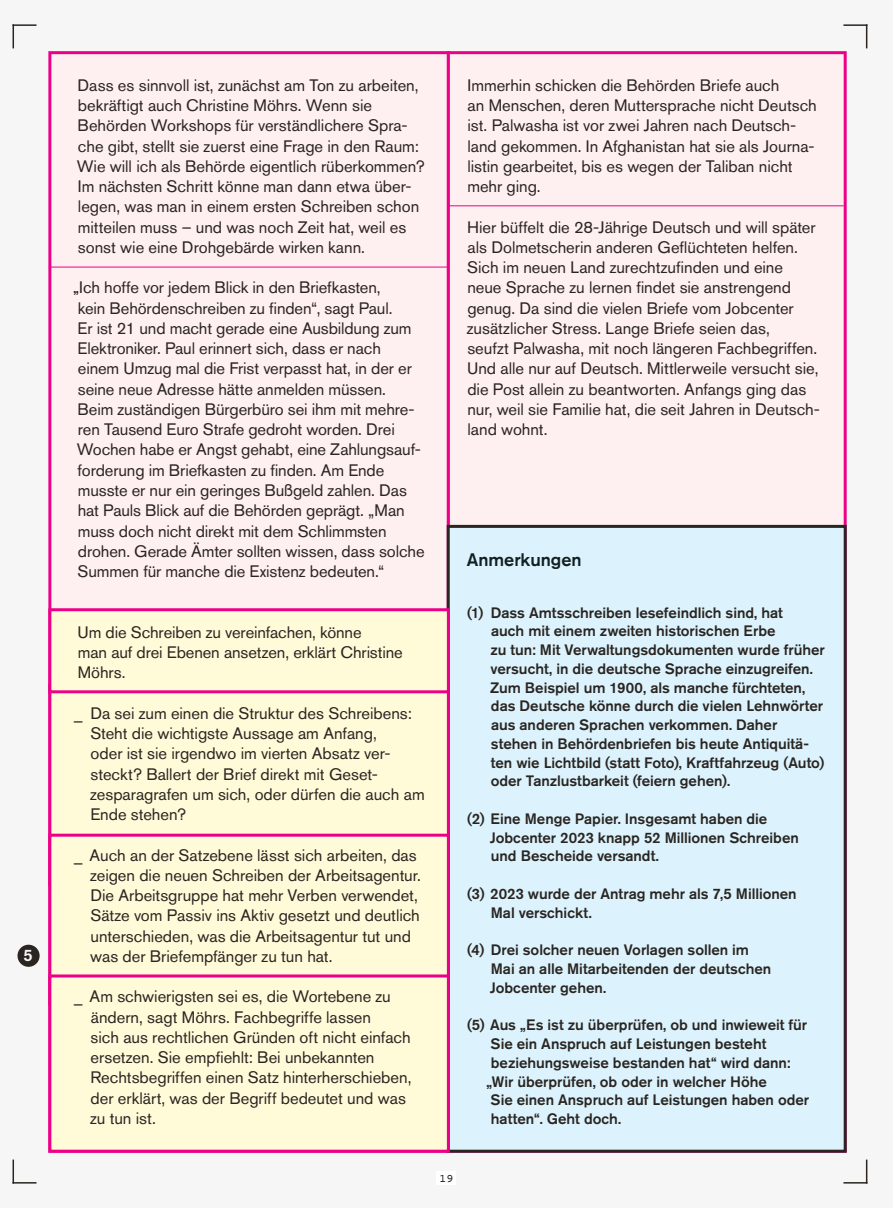
<style>
.page{position:relative;width:893px;height:1208px;background:#f6f6f6}
.page>*{position:absolute;margin:0;border:0;box-sizing:border-box;transform-origin:0 0}
.H2-Akzidenz_Zwischenhead{font:500 18px "Akzidenz Grotesk BE";color:#132022}
.P_Text_Akzidenz{font:16.5px/20.2px "Akzidenz Grotesk BE";letter-spacing:-.005em;color:#2a2521}
.t1{font:500 16.35px "Akzidenz Grotesk BE";color:#f6f6f6}
.t2{font:500 15px/18.8px "Akzidenz Grotesk BE";color:#2a2521}
.t3{font:12px "Courier Prime";color:#2a2521}
.s1{font-weight:500;font-size:14.1px}
</style>
<div class="page">
<svg style="left:13px;top:26px;width:1px;height:22px"></svg>
<hr style="left:12px;top:24px;width:25px;height:2px;background:#2a2521">
<svg style="left:866px;top:26px;width:1px;height:22px"></svg>
<hr style="left:843px;top:24px;width:24px;height:2px;background:#2a2521">
<svg style="left:12px;top:1159px;width:25px;height:24px"></svg>
<svg style="left:843px;top:1159px;width:24px;height:24px"></svg>
<div style="left:48px;top:51px;width:799px;height:1101px;background:#feeff0;border:3px solid #ec0087"></div>
<hr style="left:447px;top:51px;width:3px;height:1020px;background:#ec0087">
<div style="left:448px;top:526px;width:397px;height:625px;background:#dcf3fd"></div>
<div style="left:447px;top:525px;width:400px;height:627px;border:3px solid #2a2521"></div>
<hr style="left:49px;top:267px;width:400px;height:1px;background:#ec0087">
<div style="left:48px;top:684px;width:402px;height:202px;background:#fffad8;border:3px solid #ec0087"></div>
<div style="left:48px;top:833px;width:402px;height:172px;background:#fffad8;border:3px solid #ec0087"></div>
<div style="left:48px;top:608px;width:402px;height:85px;background:#fffad8;border:3px solid #ec0087"></div>
<div style="left:48px;top:974px;width:402px;height:178px;background:#fffad8;border:3px solid #ec0087"></div>
<hr style="left:447px;top:205px;width:397px;height:1px;background:#ec0087">
<div style="left:18px;top:944px;width:22px;height:22px;background:#2a2521;border-radius:50%"></div>
<div style="left:437px;top:1171px;width:19px;height:14px;background:#fff"></div>
<p class="t1" style="left:24px;top:945px;width:11px">5</p>
<p class="P_Text_Akzidenz" style="left:77px;top:75px;width:350px">Dass es sinnvoll ist, zunächst am Ton zu arbeiten, bekräftigt auch Christine Möhrs. Wenn sie Behörden Workshops für verständlichere Spra&shy;che gibt, stellt sie zuerst eine Frage in den Raum:<br>Wie will ich als Behörde eigentlich rüberkommen?<br>Im nächsten Schritt könne man dann etwa über&shy;legen, was man in einem ersten Schreiben schon mitteilen muss – und was noch Zeit hat, weil es sonst wie eine Drohgebärde wirken kann.</p>
<p class="P_Text_Akzidenz" style="left:74px;top:277px;width:353px"><span class="s1">„</span>Ich hoffe vor jedem Blick in den Briefkasten,<br>kein Behördenschreiben zu finden“, sagt Paul.<br>Er ist 21 und macht gerade eine Ausbildung zum Elektroniker. Paul erinnert sich, dass er nach<br>einem Umzug mal die Frist verpasst hat, in der er seine neue Adresse hätte anmelden müssen.<br>Beim zuständigen Bürgerbüro sei ihm mit mehre&shy;ren Tausend Euro Strafe gedroht worden. Drei Wochen habe er Angst gehabt, eine Zahlungsauf&shy;forderung im Briefkasten zu finden. Am Ende musste er nur ein geringes Bußgeld zahlen. Das hat Pauls Blick auf die Behörden geprägt. „Man muss doch nicht direkt mit dem Schlimmsten drohen. Gerade Ämter sollten wissen, dass solche Summen für manche die Existenz bedeuten.“</p>
<p class="P_Text_Akzidenz" style="left:77px;top:622px;width:327px">Um die Schreiben zu vereinfachen, könne<br>man auf drei Ebenen ansetzen, erklärt Christine<br>Möhrs.</p>
<p class="P_Text_Akzidenz" style="left:90px;top:703px;width:336px;text-indent:-16px">_ Da sei zum einen die Struktur des Schreibens:<br>Steht die wichtigste Aussage am Anfang,<br>oder ist sie irgendwo im vierten Absatz ver&shy;steckt? Ballert der Brief direkt mit Geset&shy;zesparagrafen um sich, oder dürfen die auch am Ende stehen?</p>
<p class="P_Text_Akzidenz" style="left:90px;top:844px;width:332px;text-indent:-16px">_ Auch an der Satzebene lässt sich arbeiten, das zeigen die neuen Schreiben der Arbeitsagentur.<br>Die Arbeitsgruppe hat mehr Verben verwendet, Sätze vom Passiv ins Aktiv gesetzt und deutlich unterschieden, was die Arbeitsagentur tut und was der Briefempfänger zu tun hat.</p>
<p class="P_Text_Akzidenz" style="left:90px;top:986px;width:323px;text-indent:-16px">_ Am schwierigsten sei es, die Wortebene zu ändern, sagt Möhrs. Fachbegriffe lassen<br>sich aus rechtlichen Gründen oft nicht einfach ersetzen. Sie empfiehlt: Bei unbekannten Rechtsbegriffen einen Satz hinterherschieben, der erklärt, was der Begriff bedeutet und was zu tun ist.</p>
<p class="P_Text_Akzidenz" style="left:467px;top:75px;width:351px">Immerhin schicken die Behörden Briefe auch<br>an Menschen, deren Muttersprache nicht Deutsch ist. Palwasha ist vor zwei Jahren nach Deutsch&shy;land gekommen. In Afghanistan hat sie als Journa&shy;listin gearbeitet, bis es wegen der Taliban nicht mehr ging.</p>
<p class="P_Text_Akzidenz" style="left:467px;top:217px;width:354px">Hier büffelt die 28-Jährige Deutsch und will später als Dolmetscherin anderen Geflüchteten helfen.<br>Sich im neuen Land zurechtzufinden und eine neue Sprache zu lernen findet sie anstrengend genug. Da sind die vielen Briefe vom Jobcenter zusätzlicher Stress. Lange Briefe seien das,<br>seufzt Palwasha, mit noch längeren Fachbegriffen.<br>Und alle nur auf Deutsch. Mittlerweile versucht sie, die Post allein zu beantworten. Anfangs ging das nur, weil sie Familie hat, die seit Jahren in Deutsch&shy;land wohnt.</p>
<h2 class="H2-Akzidenz_Zwischenhead" style="left:467px;top:548px;width:116px">Anmerkungen</h2>
<p class="t2" style="left:490px;top:602px;width:336px;text-indent:-23px">(1) Dass Amtsschreiben lesefeindlich sind, hat<br>auch mit einem zweiten historischen Erbe<br>zu tun: Mit Verwaltungsdokumenten wurde früher versucht, in die deutsche Sprache einzugreifen.<br>Zum Beispiel um 1900, als manche fürchteten, das Deutsche könne durch die vielen Lehnwörter aus anderen Sprachen verkommen. Daher stehen in Behördenbriefen bis heute Antiquitä&shy;ten wie Lichtbild (statt Foto), Kraftfahrzeug (Auto) oder Tanzlustbarkeit (feiern gehen).</p>
<p class="t2" style="left:490px;top:809px;width:311px;text-indent:-23px">(2) Eine Menge Papier. Insgesamt haben die<br>Jobcenter 2023 knapp 52 Millionen Schreiben und Bescheide versandt.</p>
<p class="t2" style="left:491px;top:884px;width:307px;text-indent:-23px">(3) 2023 wurde der Antrag mehr als 7,5 Millionen<br>Mal verschickt.</p>
<p class="t2" style="left:490px;top:940px;width:283px;text-indent:-23px">(4) Drei solcher neuen Vorlagen sollen im<br>Mai an alle Mitarbeitenden der deutschen<br>Jobcenter gehen.</p>
<p class="t2" style="left:486px;top:1015px;width:324px;text-indent:-19px">(5) Aus „Es ist zu überprüfen, ob und inwieweit für Sie ein Anspruch auf Leistungen besteht beziehungsweise bestanden hat“ wird dann: „Wir überprüfen, ob oder in welcher Höhe<br>Sie einen Anspruch auf Leistungen haben oder hatten“. Geht doch.</p>
<p class="t3" style="left:439px;top:1171px;width:16px">19</p>
</div>
